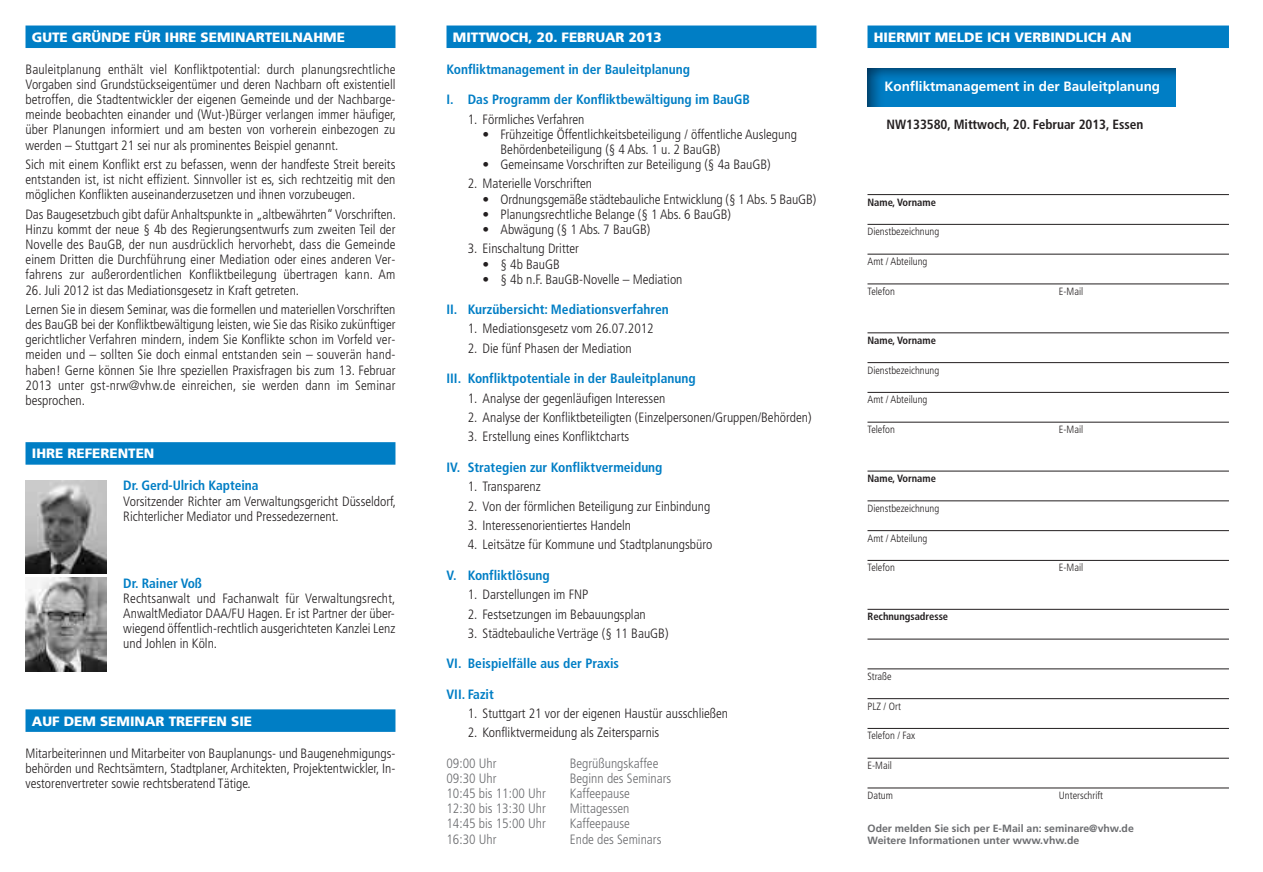
<style>
.page{position:relative;width:1263px;height:872px;background:#fff}
.page>*{position:absolute;margin:0;border:0;box-sizing:border-box;transform-origin:0 0}
.t1{font:300 condensed 13.5px/15.1px "Frutiger";color:#231f20;text-align:justify}
.t2{font:700 condensed 13.5px "Frutiger";color:#007ec5}
.t3{font:300 condensed 13.5px "Frutiger";color:#6c6d70}
.t4{font:900 13.5px "Frutiger";color:#fff}
.t5{font:700 13.5px "Frutiger";color:#fff}
.t6{font:700 condensed 13.35px "Frutiger";letter-spacing:-.005em;color:#231f20}
.t7{font:300 condensed 10.5px "Frutiger";color:#231f20}
.t8{font:700 10.5px/12px "Frutiger";color:#6c6d70}
.t9{font:700 condensed 10.5px "Frutiger";color:#231f20}
</style>
<div class="page">
<div style="left:867px;top:26px;width:362px;height:22px;background:#007ec5"></div>
<img style="left:867px;top:68px;width:308px;height:38px">
<hr style="left:867px;top:194px;width:362px;height:1px;background:#231f20">
<hr style="left:867px;top:224px;width:362px;height:1px;background:#231f20">
<hr style="left:867px;top:254px;width:362px;height:1px;background:#231f20">
<hr style="left:867px;top:283px;width:362px;height:1px;background:#231f20">
<hr style="left:867px;top:332px;width:362px;height:1px;background:#231f20">
<hr style="left:867px;top:362px;width:362px;height:1px;background:#231f20">
<hr style="left:867px;top:392px;width:362px;height:1px;background:#231f20">
<hr style="left:867px;top:422px;width:362px;height:1px;background:#231f20">
<hr style="left:867px;top:471px;width:362px;height:1px;background:#231f20">
<hr style="left:867px;top:500px;width:362px;height:1px;background:#231f20">
<hr style="left:867px;top:530px;width:362px;height:1px;background:#231f20">
<hr style="left:867px;top:560px;width:362px;height:1px;background:#231f20">
<hr style="left:867px;top:609px;width:362px;height:1px;background:#231f20">
<hr style="left:867px;top:638px;width:362px;height:1px;background:#231f20">
<hr style="left:867px;top:668px;width:362px;height:1px;background:#231f20">
<hr style="left:867px;top:698px;width:362px;height:1px;background:#231f20">
<hr style="left:867px;top:728px;width:362px;height:1px;background:#231f20">
<hr style="left:867px;top:758px;width:362px;height:1px;background:#231f20">
<hr style="left:867px;top:787px;width:362px;height:1px;background:#231f20">
<div style="left:26px;top:26px;width:369px;height:22px;background:#007ec5"></div>
<div style="left:26px;top:442px;width:369px;height:22px;background:#007ec5"></div>
<div style="left:26px;top:709px;width:369px;height:23px;background:#007ec5"></div>
<img style="left:26px;top:480px;width:80px;height:94px">
<img style="left:26px;top:577px;width:80px;height:94px">
<div style="left:446px;top:26px;width:370px;height:22px;background:#007ec5"></div>
<p class="t4" style="left:32px;top:32px;width:315px">GUTE GRÜNDE FÜR IHRE SEMINARTEILNAHME</p>
<p class="t1" style="left:26px;top:63px;width:372px">Bauleitplanung enthält viel Konfliktpotential: durch planungsrechtliche Vorgaben sind Grundstückseigentümer und deren Nachbarn oft existentiell betroffen, die Stadtentwickler der eigenen Gemeinde und der Nachbarge&shy;meinde beobachten einander und (Wut-)Bürger verlangen immer häufiger, über Planungen informiert und am besten von vorherein einbezogen zu werden – Stuttgart 21 sei nur als prominentes Beispiel genannt.</p>
<p class="t1" style="left:26px;top:158px;width:371px">Sich mit einem Konflikt erst zu befassen, wenn der handfeste Streit bereits entstanden ist, ist nicht effizient. Sinnvoller ist es, sich rechtzeitig mit den möglichen Konflikten auseinanderzusetzen und ihnen vorzubeugen.</p>
<p class="t1" style="left:26px;top:207px;width:372px">Das Baugesetzbuch gibt dafür Anhaltspunkte in „altbewährten“ Vorschriften.<br>Hinzu kommt der neue § 4b des Regierungsentwurfs zum zweiten Teil der Novelle des BauGB, der nun ausdrücklich hervorhebt, dass die Gemeinde einem Dritten die Durchführung einer Mediation oder eines anderen Ver&shy;fahrens zur außerordentlichen Konfliktbeilegung übertragen kann. Am</p>
<p class="t1" style="left:26px;top:281px;width:371px;line-height:19.4px">26. Juli 2012 ist das Mediationsgesetz in Kraft getreten.<br>Lernen Sie in diesem Seminar, was die formellen und materiellen Vorschriften</p>
<p class="t1" style="left:26px;top:318px;width:371px">des BauGB bei der Konfliktbewältigung leisten, wie Sie das Risiko zukünftiger gerichtlicher Verfahren mindern, indem Sie Konflikte schon im Vorfeld ver&shy;meiden und – sollten Sie doch einmal entstanden sein – souverän hand&shy;haben! Gerne können Sie Ihre speziellen Praxisfragen bis zum 13. Februar 2013 unter gst-nrw@vhw.de einreichen, sie werden dann im Seminar besprochen.</p>
<p class="t4" style="left:32px;top:448px;width:124px">IHRE REFERENTEN</p>
<p class="t2" style="left:123px;top:480px;width:137px">Dr. Gerd-Ulrich Kapteina</p>
<p class="t1" style="left:123px;top:494px;width:274px">Vorsitzender Richter am Verwaltungsgericht Düsseldorf,<br>Richterlicher Mediator und Pressedezernent.</p>
<p class="t2" style="left:123px;top:577px;width:80px">Dr. Rainer Voß</p>
<p class="t1" style="left:123px;top:592px;width:274px">Rechtsanwalt und Fachanwalt für Verwaltungsrecht, AnwaltMediator DAA/FU Hagen. Er ist Partner der über&shy;wiegend öffentlich-rechtlich ausgerichteten Kanzlei Lenz und Johlen in Köln.</p>
<p class="t4" style="left:32px;top:715px;width:222px">AUF DEM SEMINAR TREFFEN SIE</p>
<p class="t1" style="left:26px;top:746px;width:371px">Mitarbeiterinnen und Mitarbeiter von Bauplanungs- und Baugenehmigungs&shy;behörden und Rechtsämtern, Stadtplaner, Architekten, Projektentwickler, In&shy;vestorenvertreter sowie rechtsberatend Tätige.</p>
<p class="t4" style="left:453px;top:32px;width:210px">MITTWOCH, 20. FEBRUAR 2013</p>
<p class="t2" style="left:446px;top:64px;width:245px">Konfliktmanagement in der Bauleitplanung</p>
<p class="t2" style="left:446px;top:94px;width:305px">I. Das Programm der Konfliktbewältigung im BauGB</p>
<p class="t1" style="left:468px;top:112px;width:118px">1. Förmliches Verfahren</p>
<p class="t1" style="left:500px;top:127px;width:298px;text-indent:-18px">• Frühzeitige Öffentlichkeitsbeteiligung / öffentliche Auslegung<br>Behördenbeteiligung (§ 4 Abs. 1 u. 2 BauGB)</p>
<p class="t1" style="left:483px;top:158px;width:289px">• Gemeinsame Vorschriften zur Beteiligung (§ 4a BauGB)</p>
<p class="t1" style="left:468px;top:177px;width:126px">2. Materielle Vorschriften</p>
<p class="t1" style="left:483px;top:192px;width:335px">• Ordnungsgemäße städtebauliche Entwicklung (§ 1 Abs. 5 BauGB)</p>
<p class="t1" style="left:483px;top:208px;width:250px">• Planungsrechtliche Belange (§ 1 Abs. 6 BauGB)</p>
<p class="t1" style="left:483px;top:223px;width:169px">• Abwägung (§ 1 Abs. 7 BauGB)</p>
<p class="t1" style="left:468px;top:242px;width:113px">3. Einschaltung Dritter</p>
<p class="t1" style="left:483px;top:257px;width:79px">• § 4b BauGB</p>
<p class="t1" style="left:483px;top:272px;width:201px">• § 4b n.F. BauGB-Novelle – Mediation</p>
<p class="t2" style="left:446px;top:304px;width:224px">II. Kurzübersicht: Mediationsverfahren</p>
<p class="t1" style="left:468px;top:322px;width:187px">1. Mediationsgesetz vom 26.07.2012</p>
<p class="t1" style="left:468px;top:342px;width:165px">2. Die fünf Phasen der Mediation</p>
<p class="t2" style="left:446px;top:373px;width:251px">III. Konfliktpotentiale in der Bauleitplanung</p>
<p class="t1" style="left:468px;top:391px;width:199px">1. Analyse der gegenläufigen Interessen</p>
<p class="t1" style="left:468px;top:411px;width:345px">2. Analyse der Konfliktbeteiligten (Einzelpersonen/Gruppen/Behörden)</p>
<p class="t1" style="left:468px;top:430px;width:163px">3. Erstellung eines Konfliktcharts</p>
<p class="t2" style="left:446px;top:461px;width:218px">IV. Strategien zur Konfliktvermeidung</p>
<p class="t1" style="left:468px;top:480px;width:75px">1. Transparenz</p>
<p class="t1" style="left:468px;top:499px;width:244px">2. Von der förmlichen Beteiligung zur Einbindung</p>
<p class="t1" style="left:468px;top:519px;width:165px">3. Interessenorientiertes Handeln</p>
<p class="t1" style="left:468px;top:538px;width:246px">4. Leitsätze für Kommune und Stadtplanungsbüro</p>
<p class="t2" style="left:446px;top:569px;width:105px">V. Konfliktlösung</p>
<p class="t1" style="left:468px;top:588px;width:122px">1. Darstellungen im FNP</p>
<p class="t1" style="left:468px;top:607px;width:180px">2. Festsetzungen im Bebauungsplan</p>
<p class="t1" style="left:468px;top:627px;width:202px">3. Städtebauliche Verträge (§ 11 BauGB)</p>
<p class="t2" style="left:446px;top:658px;width:174px">VI. Beispielfälle aus der Praxis</p>
<p class="t2" style="left:446px;top:688px;width:49px">VII. Fazit</p>
<p class="t1" style="left:468px;top:707px;width:262px">1. Stuttgart 21 vor der eigenen Haustür ausschließen</p>
<p class="t1" style="left:468px;top:726px;width:193px">2. Konfliktvermeidung als Zeitersparnis</p>
<p class="t3" style="left:446px;top:757px;width:52px">09:00 Uhr</p>
<p class="t3" style="left:570px;top:757px;width:90px">Begrüßungskaffee</p>
<p class="t3" style="left:446px;top:772px;width:52px">09:30 Uhr</p>
<p class="t3" style="left:570px;top:772px;width:103px">Beginn des Seminars</p>
<p class="t3" style="left:446px;top:788px;width:101px">10:45 bis 11:00 Uhr</p>
<p class="t3" style="left:570px;top:788px;width:62px">Kaffeepause</p>
<p class="t3" style="left:446px;top:803px;width:101px">12:30 bis 13:30 Uhr</p>
<p class="t3" style="left:570px;top:803px;width:61px">Mittagessen</p>
<p class="t3" style="left:446px;top:818px;width:101px">14:45 bis 15:00 Uhr</p>
<p class="t3" style="left:570px;top:818px;width:62px">Kaffeepause</p>
<p class="t3" style="left:446px;top:833px;width:52px">16:30 Uhr</p>
<p class="t3" style="left:570px;top:833px;width:93px">Ende des Seminars</p>
<p class="t4" style="left:874px;top:32px;width:259px">HIERMIT MELDE ICH VERBINDLICH AN</p>
<p class="t5" style="left:884px;top:81px;width:277px">Konfliktmanagement in der Bauleitplanung</p>
<p class="t6" style="left:887px;top:119px;width:258px">NW133580, Mittwoch, 20. Februar 2013, Essen</p>
<p class="t9" style="left:867px;top:198px;width:70px">Name, Vorname</p>
<p class="t7" style="left:867px;top:227px;width:73px">Dienstbezeichnung</p>
<p class="t7" style="left:867px;top:257px;width:61px">Amt / Abteilung</p>
<p class="t7" style="left:867px;top:287px;width:29px">Telefon</p>
<p class="t7" style="left:1059px;top:287px;width:26px">E-Mail</p>
<p class="t9" style="left:867px;top:336px;width:70px">Name, Vorname</p>
<p class="t7" style="left:867px;top:366px;width:73px">Dienstbezeichnung</p>
<p class="t7" style="left:867px;top:395px;width:61px">Amt / Abteilung</p>
<p class="t7" style="left:867px;top:425px;width:29px">Telefon</p>
<p class="t7" style="left:1059px;top:425px;width:26px">E-Mail</p>
<p class="t9" style="left:867px;top:474px;width:70px">Name, Vorname</p>
<p class="t7" style="left:867px;top:504px;width:73px">Dienstbezeichnung</p>
<p class="t7" style="left:867px;top:534px;width:61px">Amt / Abteilung</p>
<p class="t7" style="left:867px;top:563px;width:29px">Telefon</p>
<p class="t7" style="left:1059px;top:563px;width:26px">E-Mail</p>
<p class="t9" style="left:867px;top:612px;width:82px">Rechnungsadresse</p>
<p class="t7" style="left:867px;top:672px;width:26px">Straße</p>
<p class="t7" style="left:867px;top:702px;width:35px">PLZ / Ort</p>
<p class="t7" style="left:867px;top:731px;width:49px">Telefon / Fax</p>
<p class="t7" style="left:867px;top:761px;width:26px">E-Mail</p>
<p class="t7" style="left:867px;top:791px;width:27px">Datum</p>
<p class="t7" style="left:1059px;top:791px;width:46px">Unterschrift</p>
<p class="t8" style="left:867px;top:823px;width:268px">Oder melden Sie sich per E-Mail an: seminare@vhw.de<br>Weitere Informationen unter www.vhw.de</p>
</div>
